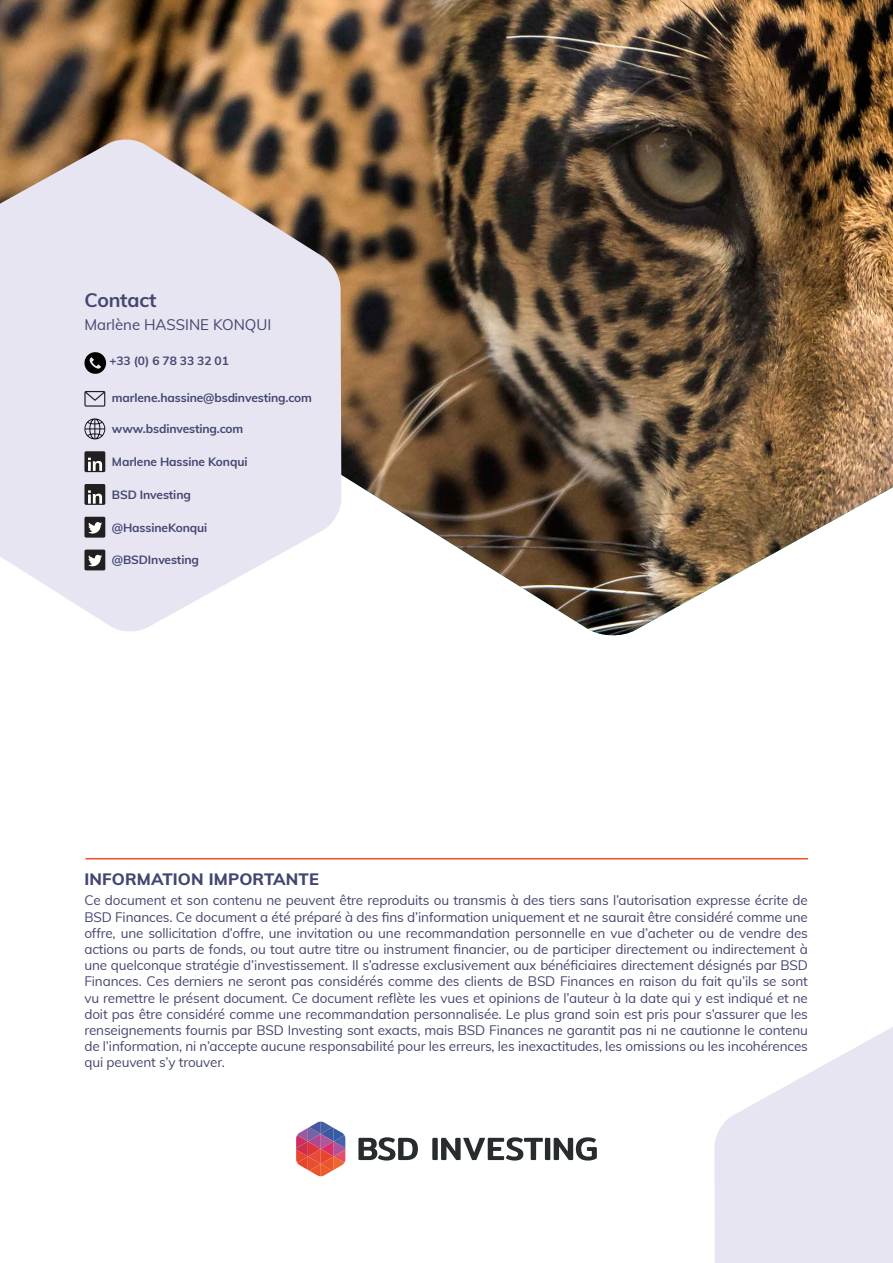
<style>
.page{position:relative;width:893px;height:1263px;background:#fff}
.page>*{position:absolute;margin:0;border:0;box-sizing:border-box;transform-origin:0 0}
.t1{font:700 19.5px "Muli";letter-spacing:-.01em;color:#434670}
.t2{font:800 16.5px "Muli";letter-spacing:.01em;color:#434670}
.t3{font:15px "Muli";color:#434670}
.t4{font:13.5px/16.2px "Muli";letter-spacing:-.01em;color:#434670;text-align:justify}
.t5{font:700 12px "Muli";letter-spacing:-.01em;color:#434670}
</style>
<div class="page">
<img style="left:0;top:0;width:893px;height:636px">
<svg style="left:0;top:138px;width:341px;height:495px;fill:#e7e5f2"></svg>
<hr style="left:85px;top:858px;width:723px;height:1px;background:#ec4e22">
<svg style="left:714px;top:1027px;width:179px;height:236px"></svg>
<svg style="left:358px;top:1137px;width:60px;height:23px"></svg>
<svg style="left:432px;top:1137px;width:165px;height:23px"></svg>
<svg style="left:296px;top:1121px;width:49px;height:55px"></svg>
<svg style="left:84px;top:352px;width:22px;height:22px"></svg>
<svg style="left:84px;top:391px;width:21px;height:16px"></svg>
<svg style="left:84px;top:418px;width:21px;height:21px"></svg>
<svg style="left:84px;top:451px;width:21px;height:21px"></svg>
<svg style="left:84px;top:484px;width:21px;height:21px"></svg>
<svg style="left:84px;top:517px;width:21px;height:21px"></svg>
<svg style="left:84px;top:549px;width:21px;height:21px"></svg>
<h1 class="t1" style="left:84px;top:286px;width:74px">Contact</h1>
<p class="t3" style="left:84px;top:313px;width:188px">Marlène HASSINE KONQUI</p>
<p class="t5" style="left:109px;top:352px;width:121px">+33 (0) 6 78 33 32 01</p>
<p class="t5" style="left:112px;top:389px;width:202px">marlene.hassine@bsdinvesting.com</p>
<p class="t5" style="left:112px;top:420px;width:133px">www.bsdinvesting.com</p>
<p class="t5" style="left:112px;top:453px;width:137px">Marlene Hassine Konqui</p>
<p class="t5" style="left:112px;top:486px;width:80px">BSD Investing</p>
<p class="t5" style="left:112px;top:519px;width:97px">@HassineKonqui</p>
<p class="t5" style="left:112px;top:551px;width:88px">@BSDInvesting</p>
<p class="t2" style="left:84px;top:867px;width:236px">INFORMATION IMPORTANTE</p>
<p class="t4" style="left:84px;top:892px;width:725px">Ce document et son contenu ne peuvent être reproduits ou transmis à des tiers sans l’autorisation expresse écrite de BSD Finances. Ce document a été préparé à des fins d’information uniquement et ne saurait être considéré comme une offre, une sollicitation d’offre, une invitation ou une recommandation personnelle en vue d’acheter ou de vendre des actions ou parts de fonds, ou tout autre titre ou instrument financier, ou de participer directement ou indirectement à une quelconque stratégie d’investissement. Il s’adresse exclusivement aux bénéficiaires directement désignés par BSD Finances. Ces derniers ne seront pas considérés comme des clients de BSD Finances en raison du fait qu’ils se sont vu remettre le présent document. Ce document reflète les vues et opinions de l’auteur à la date qui y est indiqué et ne doit pas être considéré comme une recommandation personnalisée. Le plus grand soin est pris pour s’assurer que les renseignements fournis par BSD Investing sont exacts, mais BSD Finances ne garantit pas ni ne cautionne le contenu de l’information, ni n’accepte aucune responsabilité pour les erreurs, les inexactitudes, les omissions ou les incohérences qui peuvent s’y trouver.</p>
</div>
